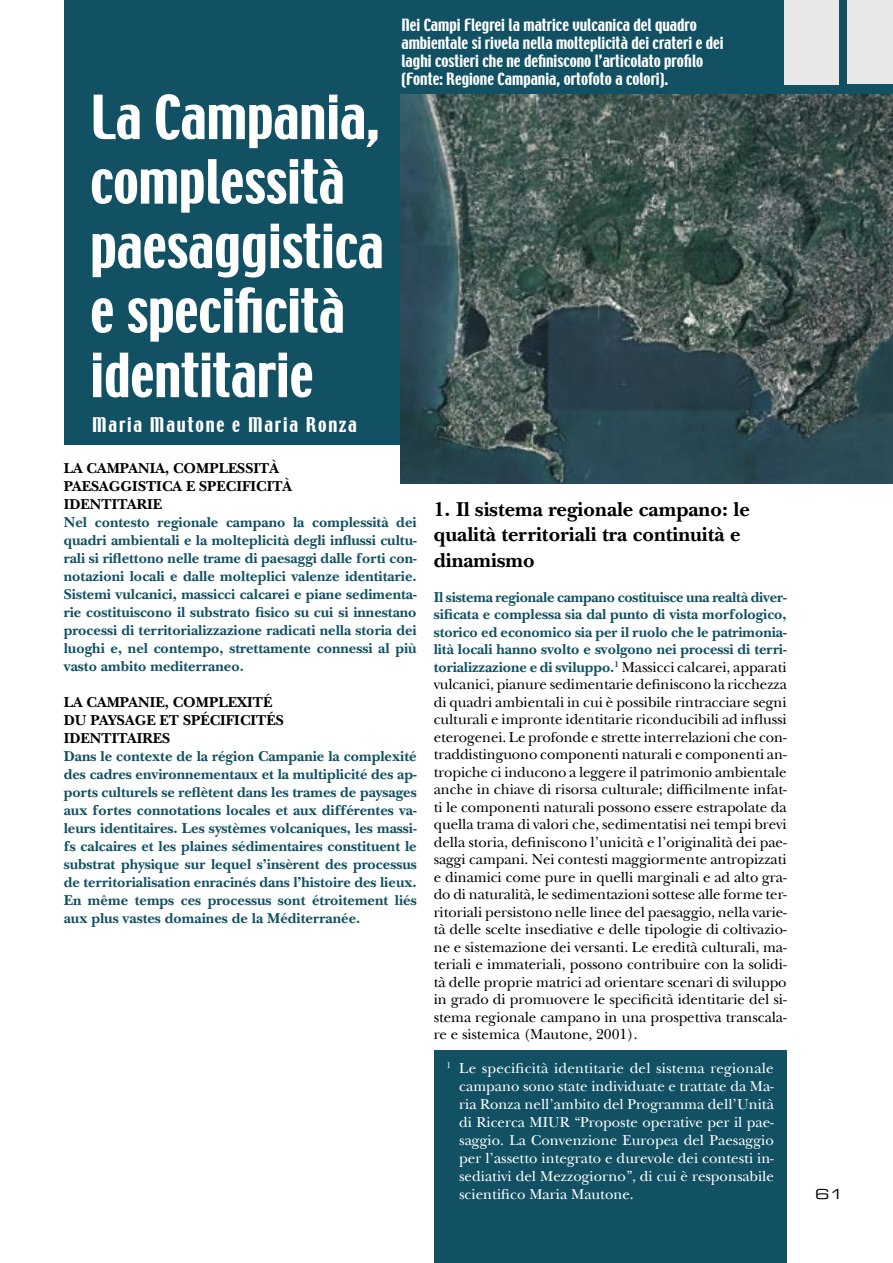
<style>
.page{position:relative;width:893px;height:1263px;background:#fff}
.page>*{position:absolute;margin:0;border:0;box-sizing:border-box;transform-origin:0 0}
.t1{font:54px/64.5px "Techno";color:#fff}
.t2{font:700 21px/25.5px "New Baskerville";color:#000}
.t3{font:18px "Techno";letter-spacing:.1em;color:#fff}
.t4{font:15px/17.5px "New Baskerville";letter-spacing:-.005em;color:#000;text-align:justify}
.t5{font:700 15px/18px "New Baskerville";color:#115163;text-align:justify}
.t6{font:15px/18px "New Baskerville";color:#fff;text-align:justify}
.t7{font:15px/18px "Techno";color:#fff}
.t8{font:700 15px/18px "New Baskerville";color:#000}
.t9{font:13.5px "Eurostile Extended Two";color:#000;scale:1.11 1}
.s1{font-weight:700;color:#115163}
</style>
<div class="page">
<div style="left:64px;top:0;width:829px;height:445px;background:#115163"></div>
<img style="left:400px;top:94px;width:493px;height:389px">
<div style="left:847px;top:0;width:46px;height:84px;background:#e8e8e8"></div>
<div style="left:784px;top:0;width:55px;height:85px;background:#e8e8e8"></div>
<div style="left:434px;top:1050px;width:353px;height:213px;background:#115163"></div>
<h1 class="t1" style="left:90px;top:88px;width:295px">La Campania, complessità paesaggistica e specificità identitarie</h1>
<p class="t3" style="left:92px;top:412px;width:266px">Maria Mautone e Maria Ronza</p>
<p class="t7" style="left:401px;top:17px;width:324px">Nei Campi Flegrei la matrice vulcanica del quadro ambientale si rivela nella molteplicità dei crateri e dei laghi costieri che ne definiscono l’articolato profilo (Fonte: Regione Campania, ortofoto a colori).</p>
<p class="t8" style="left:64px;top:460px;width:230px">LA CAMPANIA, COMPLESSITÀ<br>PAESAGGISTICA E SPECIFICITÀ<br>IDENTITARIE</p>
<p class="t5" style="left:64px;top:514px;width:354px">Nel contesto regionale campano la complessità dei quadri ambientali e la molteplicità degli influssi cultu&shy;rali si riflettono nelle trame di paesaggi dalle forti con&shy;notazioni locali e dalle molteplici valenze identitarie.<br>Sistemi vulcanici, massicci calcarei e piane sedimenta&shy;rie costituiscono il substrato fisico su cui si innestano processi di territorializzazione radicati nella storia dei luoghi e, nel contempo, strettamente connessi al più vasto ambito mediterraneo.</p>
<p class="t8" style="left:64px;top:694px;width:222px">LA CAMPANIE, COMPLEXITÉ<br>DU PAYSAGE ET SPÉCIFICITÉS<br>IDENTITAIRES</p>
<p class="t5" style="left:64px;top:748px;width:354px">Dans le contexte de la région Campanie la complexité des cadres environnementaux et la multiplicité des ap&shy;ports culturels se reflètent dans les trames de paysages aux fortes connotations locales et aux différentes va&shy;leurs identitaires. Les systèmes volcaniques, les massi&shy;fs calcaires et les plaines sédimentaires constituent le substrat physique sur lequel s’insèrent des processus de territorialisation enracinés dans l’histoire des lieux.<br>En même temps ces processus sont étroitement liés aux plus vastes domaines de la Méditerranée.</p>
<h2 class="t2" style="left:434px;top:496px;width:318px">1. Il sistema regionale campano: le qualità territoriali tra continuità e dinamismo</h2>
<p class="t4" style="left:434px;top:588px;width:355px"><span class="s1">Il sistema regionale campano costituisce una realtà diver&shy;sificata e complessa sia dal punto di vista morfologico, storico ed economico sia per il ruolo che le patrimonia&shy;lità locali hanno svolto e svolgono nei processi di terri&shy;torializzazione e di sviluppo.</span><sup>1</sup> Massicci calcarei, apparati vulcanici, pianure sedimentarie definiscono la ricchezza di quadri ambientali in cui è possibile rintracciare segni culturali e impronte identitarie riconducibili ad influssi eterogenei. Le profonde e strette interrelazioni che con&shy;traddistinguono componenti naturali e componenti an&shy;tropiche ci inducono a leggere il patrimonio ambientale anche in chiave di risorsa culturale; difficilmente infat&shy;ti le componenti naturali possono essere estrapolate da quella trama di valori che, sedimentatisi nei tempi brevi della storia, definiscono l’unicità e l’originalità dei pae&shy;saggi campani. Nei contesti maggiormente antropizzati e dinamici come pure in quelli marginali e ad alto gra&shy;do di naturalità, le sedimentazioni sottese alle forme ter&shy;ritoriali persistono nelle linee del paesaggio, nella varie&shy;tà delle scelte insediative e delle tipologie di coltivazio&shy;ne e sistemazione dei versanti. Le eredità culturali, ma&shy;teriali e immateriali, possono contribuire con la solidi&shy;tà delle proprie matrici ad orientare scenari di sviluppo in grado di promuovere le specificità identitarie del si&shy;stema regionale campano in una prospettiva transcala&shy;re e sistemica (Mautone, 2001).</p>
<p class="t6" style="left:459px;top:1059px;width:316px;text-indent:-13px"><sup>1</sup> Le specificità identitarie del sistema regionale campano sono state individuate e trattate da Ma&shy;ria Ronza nell’ambito del Programma dell’Unità di Ricerca MIUR “Proposte operative per il pae&shy;saggio. La Convenzione Europea del Paesaggio per l’assetto integrato e durevole dei contesti in&shy;sediativi del Mezzogiorno”, di cui è responsabile scientifico Maria Mautone.</p>
<p class="t9" style="left:815px;top:1185px;width:28px">61</p>
</div>
